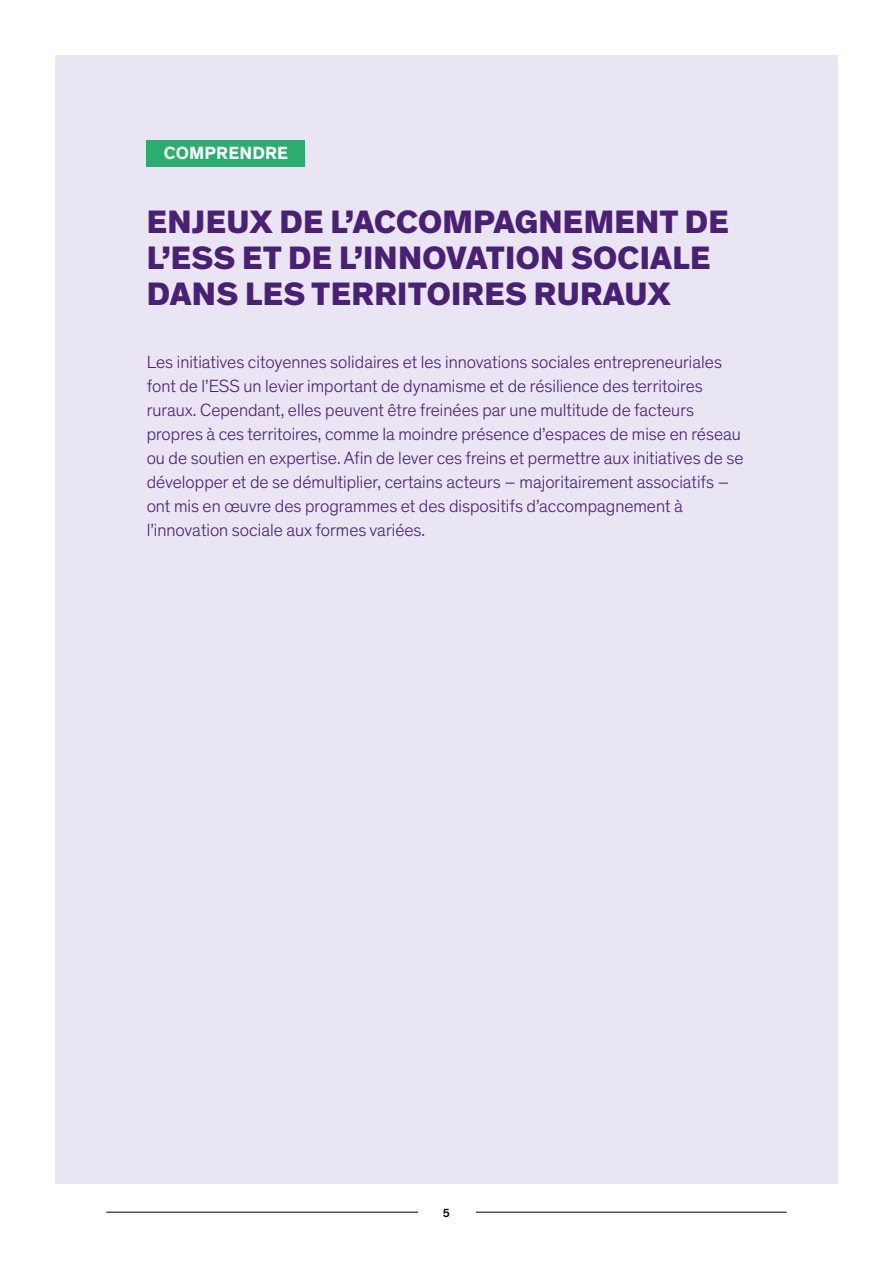
<style>
.page{position:relative;width:893px;height:1263px;background:#fff}
.page>*{position:absolute;margin:0;border:0;box-sizing:border-box;transform-origin:0 0}
.t1{font:800 33px/36px "Theinhardt";letter-spacing:.01em;color:#4a2075}
.t2{font:300 18px/24px "Theinhardt";color:#4a2075}
.t3{font:700 18px "Theinhardt";letter-spacing:.01em;color:#fff}
.t4{font:500 12px "Theinhardt";color:#000}
</style>
<div class="page">
<div style="left:55px;top:55px;width:783px;height:1129px;background:#e9e5f2"></div>
<hr style="left:106px;top:1212px;width:681px;height:1px;background:#000">
<div style="left:418px;top:1208px;width:57px;height:8px;background:#fff"></div>
<div style="left:147px;top:140px;width:158px;height:27px;background:#2bad70"></div>
<p class="t3" style="left:164px;top:142px;width:126px">COMPRENDRE</p>
<h1 class="t1" style="left:147px;top:205px;width:584px">ENJEUX DE L’ACCOMPAGNEMENT DE<br>L’ESS ET DE L’INNOVATION SOCIALE<br>DANS LES TERRITOIRES RURAUX</h1>
<p class="t2" style="left:147px;top:350px;width:598px">Les initiatives citoyennes solidaires et les innovations sociales entrepreneuriales font de l’ESS un levier important de dynamisme et de résilience des territoires ruraux. Cependant, elles peuvent être freinées par une multitude de facteurs propres à ces territoires, comme la moindre présence d’espaces de mise en réseau ou de soutien en expertise. Afin de lever ces freins et permettre aux initiatives de se développer et de se démultiplier, certains acteurs – majoritairement associatifs – ont mis en œuvre des programmes et des dispositifs d’accompagnement à l’innovation sociale aux formes variées.</p>
<p class="t4" style="left:443px;top:1205px;width:9px">5</p>
</div>
